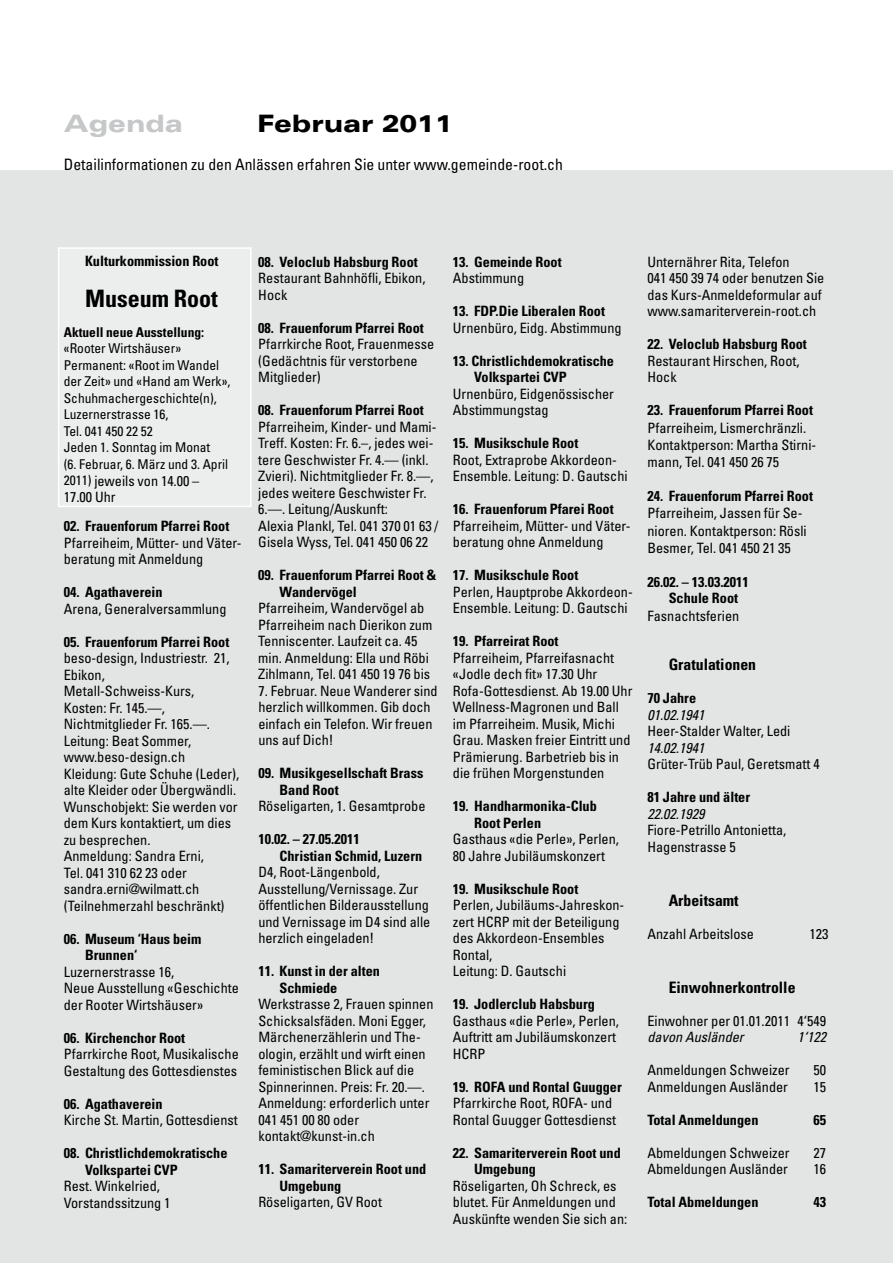
<style>
.page{position:relative;width:893px;height:1263px;background:#fff}
.page>*{position:absolute;margin:0;border:0;box-sizing:border-box;transform-origin:0 0}
.t1{font:900 expanded 24px "Univers";color:#000}
.t2{font:700 condensed 24px "Univers";color:#000}
.t3{font:900 expanded 24px "Univers";color:#c6c7c8}
.t4{font:condensed 15.75px "Univers";color:#000}
.t5{font:700 condensed 15.75px "Univers";color:#000}
.t6{font:condensed 14.25px/16.5px "Univers";color:#000}
.t7{font:700 condensed 14.25px/16.5px "Univers";color:#000}
.t8{font:italic condensed 14.25px "Univers";color:#000}
.t9{font:condensed 13.5px/16.5px "Univers";color:#000}
.t10{font:700 condensed 13.5px "Univers";color:#000}
.s1{font-size:13.5px}
</style>
<div class="page">
<div style="left:0;top:170px;width:893px;height:1093px;background:#e3e4e4"></div>
<div style="left:58px;top:247px;width:194px;height:260px;background:#eceded;border:2px solid #fff"></div>
<h1 class="t3" style="left:64px;top:109px;width:121px">Agenda</h1>
<h1 class="t1" style="left:257px;top:109px;width:197px">Februar 2011</h1>
<p class="t4" style="left:64px;top:155px;width:501px">Detailinformationen zu den Anlässen erfahren Sie unter www.gemeinde-root.ch</p>
<p class="t7" style="left:85px;top:253px;width:135px">Kulturkommission Root</p>
<h1 class="t2" style="left:85px;top:284px;width:134px">Museum Root</h1>
<p class="t10" style="left:64px;top:324px;width:142px">Aktuell neue Ausstellung:</p>
<p class="t9" style="left:64px;top:340px;width:168px">«Rooter Wirtshäuser»<br>Permanent: «Root im Wandel der Zeit» und «Hand am Werk»,<br>Schuhmachergeschichte(n),<br>Luzernerstrasse 16,<br>Tel. 041 450 22 52<br>Jeden 1. Sonntag im Monat<br>(6. Februar, 6. März und 3. April</p>
<p class="t6" style="left:64px;top:472px;width:137px"><span class="s1">2011)</span> jeweils von 14.00 –<br>17.00 Uhr</p>
<p class="t7" style="left:64px;top:518px;width:167px">02. Frauenforum Pfarrei Root</p>
<p class="t6" style="left:64px;top:534px;width:179px">Pfarreiheim, Mütter- und Väter&shy;beratung mit Anmeldung</p>
<p class="t7" style="left:64px;top:584px;width:100px">04. Agathaverein</p>
<p class="t6" style="left:64px;top:600px;width:164px">Arena, Generalversammlung</p>
<p class="t7" style="left:64px;top:633px;width:167px">05. Frauenforum Pfarrei Root</p>
<p class="t6" style="left:64px;top:650px;width:177px">beso-design, Industriestr. 21,<br>Ebikon,<br>Metall-Schweiss-Kurs,<br>Kosten: Fr. 145.—,<br>Nichtmitglieder Fr. 165.—.<br>Leitung: Beat Sommer, www.beso-design.ch<br>Kleidung: Gute Schuhe (Leder), alte Kleider oder Übergwändli.<br>Wunschobjekt: Sie werden vor dem Kurs kontaktiert, um dies zu besprechen.<br>Anmeldung: Sandra Erni,<br>Tel. 041 310 62 23 oder sandra.erni@wilmatt.ch (Teilnehmerzahl beschränkt)</p>
<p class="t7" style="left:85px;top:930px;width:118px;text-indent:-21px">06. Museum ‘Haus beim<br>Brunnen‘</p>
<p class="t6" style="left:64px;top:963px;width:177px">Luzernerstrasse 16,<br>Neue Ausstellung «Geschichte der Rooter Wirtshäuser»</p>
<p class="t7" style="left:64px;top:1029px;width:123px">06. Kirchenchor Root</p>
<p class="t6" style="left:64px;top:1046px;width:177px">Pfarrkirche Root, Musikalische<br>Gestaltung des Gottesdienstes</p>
<p class="t7" style="left:64px;top:1095px;width:100px">06. Agathaverein</p>
<p class="t6" style="left:64px;top:1112px;width:175px">Kirche St. Martin, Gottesdienst</p>
<p class="t7" style="left:85px;top:1145px;width:144px;text-indent:-21px">08. Christlichdemokratische<br>Volkspartei CVP</p>
<p class="t6" style="left:64px;top:1178px;width:108px">Rest. Winkelried,<br>Vorstandssitzung 1</p>
<p class="t7" style="left:258px;top:253px;width:161px">08. Veloclub Habsburg Root</p>
<p class="t6" style="left:258px;top:269px;width:169px">Restaurant Bahnhöfli, Ebikon,<br>Hock</p>
<p class="t7" style="left:258px;top:319px;width:167px">08. Frauenforum Pfarrei Root</p>
<p class="t6" style="left:258px;top:336px;width:177px">Pfarrkirche Root, Frauenmesse (Gedächtnis für verstorbene<br>Mitglieder)</p>
<p class="t7" style="left:258px;top:402px;width:167px">08. Frauenforum Pfarrei Root</p>
<p class="t6" style="left:258px;top:418px;width:182px">Pfarreiheim, Kinder- und Mami-<br>Treff. Kosten: Fr. 6.–, jedes wei&shy;tere Geschwister Fr. 4.— (inkl.<br>Zvieri). Nichtmitglieder Fr. 8.—, jedes weitere Geschwister Fr.<br>6.—. Leitung/Auskunft:<br>Alexia Plankl, Tel. 041 370 01 63 /<br>Gisela Wyss, Tel. 041 450 06 22</p>
<p class="t7" style="left:280px;top:567px;width:158px;text-indent:-21px">09. Frauenforum Pfarrei Root &amp;<br>Wandervögel</p>
<p class="t6" style="left:258px;top:600px;width:175px">Pfarreiheim, Wandervögel ab<br>Pfarreiheim nach Dierikon zum<br>Tenniscenter. Laufzeit ca. 45 min. Anmeldung: Ella und Röbi<br>Zihlmann, Tel. 041 450 19 76 bis</p>
<p class="t6" style="left:258px;top:682px;width:181px">7. Februar. Neue Wanderer sind herzlich willkommen. Gib doch einfach ein Telefon. Wir freuen uns auf Dich!</p>
<p class="t7" style="left:280px;top:765px;width:145px;text-indent:-21px">09. Musikgesellschaft Brass<br>Band Root</p>
<p class="t6" style="left:258px;top:798px;width:169px">Röseligarten, 1. Gesamtprobe</p>
<p class="t7" style="left:280px;top:831px;width:144px;text-indent:-21px">10.02. – 27.05.2011<br>Christian Schmid, Luzern</p>
<p class="t6" style="left:258px;top:864px;width:174px">D4, Root-Längenbold,<br>Ausstellung/Vernissage. Zur öffentlichen Bilderausstellung und Vernissage im D4 sind alle herzlich eingeladen!</p>
<p class="t7" style="left:280px;top:963px;width:102px;text-indent:-21px">11. Kunst in der alten<br>Schmiede</p>
<p class="t6" style="left:258px;top:996px;width:177px">Werkstrasse 2, Frauen spinnen<br>Schicksalsfäden. Moni Egger,<br>Märchenerzählerin und The&shy;ologin, erzählt und wirft einen feministischen Blick auf die<br>Spinnerinnen. Preis: Fr. 20.—.<br>Anmeldung: erforderlich unter<br>041 451 00 80 oder kontakt@kunst-in.ch</p>
<p class="t7" style="left:280px;top:1161px;width:148px;text-indent:-21px">11. Samariterverein Root und<br>Umgebung</p>
<p class="t6" style="left:258px;top:1194px;width:125px">Röseligarten, GV Root</p>
<p class="t7" style="left:453px;top:253px;width:110px">13. Gemeinde Root</p>
<p class="t6" style="left:453px;top:270px;width:73px">Abstimmung</p>
<p class="t7" style="left:453px;top:303px;width:154px">13. FDP.Die Liberalen Root</p>
<p class="t6" style="left:453px;top:319px;width:170px">Urnenbüro, Eidg. Abstimmung</p>
<p class="t7" style="left:474px;top:352px;width:141px;text-indent:-21px">13. Christlichdemokratische<br>Volkspartei CVP</p>
<p class="t6" style="left:453px;top:385px;width:163px">Urnenbüro, Eidgenössischer<br>Abstimmungstag</p>
<p class="t7" style="left:453px;top:435px;width:127px">15. Musikschule Root</p>
<p class="t6" style="left:453px;top:451px;width:176px">Root, Extraprobe Akkordeon-<br>Ensemble. Leitung: D. Gautschi</p>
<p class="t7" style="left:453px;top:501px;width:162px">16. Frauenforum Pfarei Root</p>
<p class="t6" style="left:453px;top:517px;width:179px">Pfarreiheim, Mütter- und Väter&shy;beratung ohne Anmeldung</p>
<p class="t7" style="left:453px;top:567px;width:127px">17. Musikschule Root</p>
<p class="t6" style="left:453px;top:583px;width:181px">Perlen, Hauptprobe Akkordeon-<br>Ensemble. Leitung: D. Gautschi</p>
<p class="t7" style="left:453px;top:633px;width:107px">19. Pfarreirat Root</p>
<p class="t6" style="left:453px;top:649px;width:181px">Pfarreiheim, Pfarreifasnacht «Jodle dech fit» 17.30 Uhr<br>Rofa-Gottesdienst. Ab 19.00 Uhr<br>Wellness-Magronen und Ball im Pfarreiheim. Musik, Michi<br>Grau. Masken freier Eintritt und<br>Prämierung. Barbetrieb bis in die frühen Morgenstunden</p>
<p class="t7" style="left:474px;top:798px;width:124px;text-indent:-21px">19. Handharmonika-Club<br>Root Perlen</p>
<p class="t6" style="left:453px;top:831px;width:168px">Gasthaus «die Perle», Perlen,<br>80 Jahre Jubiläumskonzert</p>
<p class="t7" style="left:453px;top:880px;width:127px">19. Musikschule Root</p>
<p class="t6" style="left:453px;top:897px;width:173px">Perlen, Jubiläums-Jahreskon&shy;zert HCRP mit der Beteiligung des Akkordeon-Ensembles<br>Rontal,<br>Leitung: D. Gautschi</p>
<p class="t7" style="left:453px;top:996px;width:144px">19. Jodlerclub Habsburg</p>
<p class="t6" style="left:453px;top:1012px;width:168px">Gasthaus «die Perle», Perlen,<br>Auftritt am Jubiläumskonzert<br>HCRP</p>
<p class="t7" style="left:453px;top:1078px;width:170px">19. ROFA und Rontal Guugger</p>
<p class="t6" style="left:453px;top:1095px;width:165px">Pfarrkirche Root, ROFA- und<br>Rontal Guugger Gottesdienst</p>
<p class="t7" style="left:474px;top:1144px;width:148px;text-indent:-21px">22. Samariterverein Root und<br>Umgebung</p>
<p class="t6" style="left:453px;top:1177px;width:176px">Röseligarten, Oh Schreck, es blutet. Für Anmeldungen und<br>Auskünfte wenden Sie sich an:</p>
<p class="t6" style="left:647px;top:253px;width:178px">Unternährer Rita, Telefon<br>041 450 39 74 oder benutzen Sie das Kurs-Anmeldeformular auf www.samariterverein-root.ch</p>
<p class="t7" style="left:647px;top:336px;width:161px">22. Veloclub Habsburg Root</p>
<p class="t6" style="left:647px;top:352px;width:154px">Restaurant Hirschen, Root,<br>Hock</p>
<p class="t7" style="left:647px;top:402px;width:167px">23. Frauenforum Pfarrei Root</p>
<p class="t6" style="left:647px;top:419px;width:170px;line-height:17.4px">Pfarreiheim, Lismerchränzli.<br>Kontaktperson: Martha Stirni&shy;mann, Tel. 041 450 26 75</p>
<p class="t7" style="left:647px;top:488px;width:167px">24. Frauenforum Pfarrei Root</p>
<p class="t6" style="left:647px;top:504px;width:161px;line-height:17.4px">Pfarreiheim, Jassen für Se&shy;nioren. Kontaktperson: Rösli<br>Besmer, Tel. 041 450 21 35</p>
<p class="t7" style="left:669px;top:573px;width:82px;text-indent:-21px">26.02. – 13.03.2011<br>Schule Root</p>
<p class="t6" style="left:647px;top:607px;width:93px">Fasnachtsferien</p>
<p class="t5" style="left:669px;top:655px;width:89px">Gratulationen</p>
<p class="t7" style="left:647px;top:690px;width:50px">70 Jahre</p>
<p class="t8" style="left:647px;top:705px;width:58px">01.02.1941</p>
<p class="t6" style="left:647px;top:722px;width:145px">Heer-Stalder Walter, Ledi</p>
<p class="t8" style="left:647px;top:738px;width:58px">14.02.1941</p>
<p class="t6" style="left:647px;top:755px;width:174px">Grüter-Trüb Paul, Geretsmatt 4</p>
<p class="t7" style="left:647px;top:789px;width:104px">81 Jahre und älter</p>
<p class="t8" style="left:647px;top:804px;width:58px">22.02.1929</p>
<p class="t6" style="left:647px;top:821px;width:140px">Fiore-Petrillo Antonietta,<br>Hagenstrasse 5</p>
<p class="t5" style="left:669px;top:890px;width:71px">Arbeitsamt</p>
<p class="t6" style="left:647px;top:925px;width:108px">Anzahl Arbeitslose</p>
<p class="t6" style="left:809px;top:925px;width:20px">123</p>
<p class="t5" style="left:669px;top:977px;width:128px">Einwohnerkontrolle</p>
<p class="t6" style="left:647px;top:1012px;width:180px">Einwohner per 01.01.2011 4‘549</p>
<p class="t8" style="left:647px;top:1028px;width:98px">davon Ausländer</p>
<p class="t8" style="left:797px;top:1028px;width:30px">1‘122</p>
<p class="t6" style="left:647px;top:1061px;width:144px">Anmeldungen Schweizer</p>
<p class="t6" style="left:813px;top:1061px;width:14px">50</p>
<p class="t6" style="left:647px;top:1078px;width:142px">Anmeldungen Ausländer</p>
<p class="t6" style="left:813px;top:1078px;width:14px">15</p>
<p class="t7" style="left:647px;top:1111px;width:113px">Total Anmeldungen</p>
<p class="t7" style="left:813px;top:1111px;width:14px">65</p>
<p class="t6" style="left:647px;top:1144px;width:144px">Abmeldungen Schweizer</p>
<p class="t6" style="left:813px;top:1144px;width:14px">27</p>
<p class="t6" style="left:647px;top:1160px;width:142px">Abmeldungen Ausländer</p>
<p class="t6" style="left:813px;top:1160px;width:14px">16</p>
<p class="t7" style="left:647px;top:1194px;width:113px">Total Abmeldungen</p>
<p class="t7" style="left:813px;top:1194px;width:14px">43</p>
</div>
